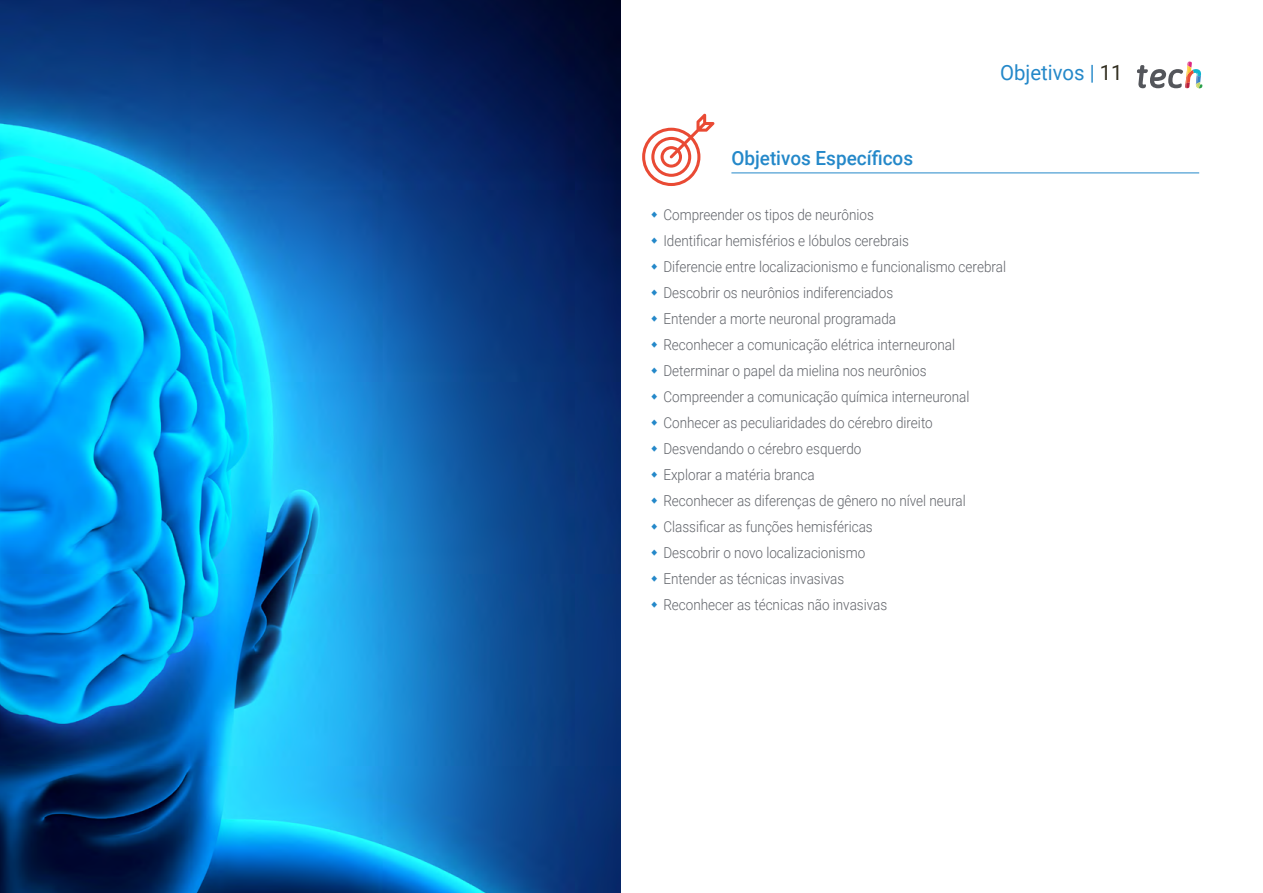
<style>
.page{position:relative;width:1263px;height:893px;background:#fff}
.page>*{position:absolute;margin:0;border:0;box-sizing:border-box;transform-origin:0 0}
.t1{font:21px "Roboto";color:#2488c9}
.t2{font:500 19.5px "Roboto";color:#2488c9}
.t3{font:300 15px/26px "Roboto";color:#61646a;scale:.9 1}
.s1{color:#312e20}
</style>
<div class="page">
<hr style="left:731px;top:173px;width:468px;height:1px;background:#2488c9">
<svg style="left:642px;top:114px;width:72px;height:72px"></svg>
<img style="left:0;top:0;width:621px;height:893px">
<svg style="left:1137px;top:62px;width:65px;height:27px"></svg>
<h2 class="t2" style="left:731px;top:144px;width:183px">Objetivos Específicos</h2>
<h1 class="t1" style="left:1000px;top:57px;width:124px">Objetivos | <span class="s1">11</span></h1>
<p class="t3" style="left:663px;top:201px;width:382px">Compreender os tipos de neurônios<br>Identificar hemisférios e lóbulos cerebrais<br>Diferencie entre localizacionismo e funcionalismo cerebral Descobrir os neurônios indiferenciados<br>Entender a morte neuronal programada<br>Reconhecer a comunicação elétrica interneuronal Determinar o papel da mielina nos neurônios Compreender a comunicação química interneuronal Conhecer as peculiaridades do cérebro direito Desvendando o cérebro esquerdo<br>Explorar a matéria branca<br>Reconhecer as diferenças de gênero no nível neural Classificar as funções hemisféricas<br>Descobrir o novo localizacionismo<br>Entender as técnicas invasivas<br>Reconhecer as técnicas não invasivas</p>
</div>
